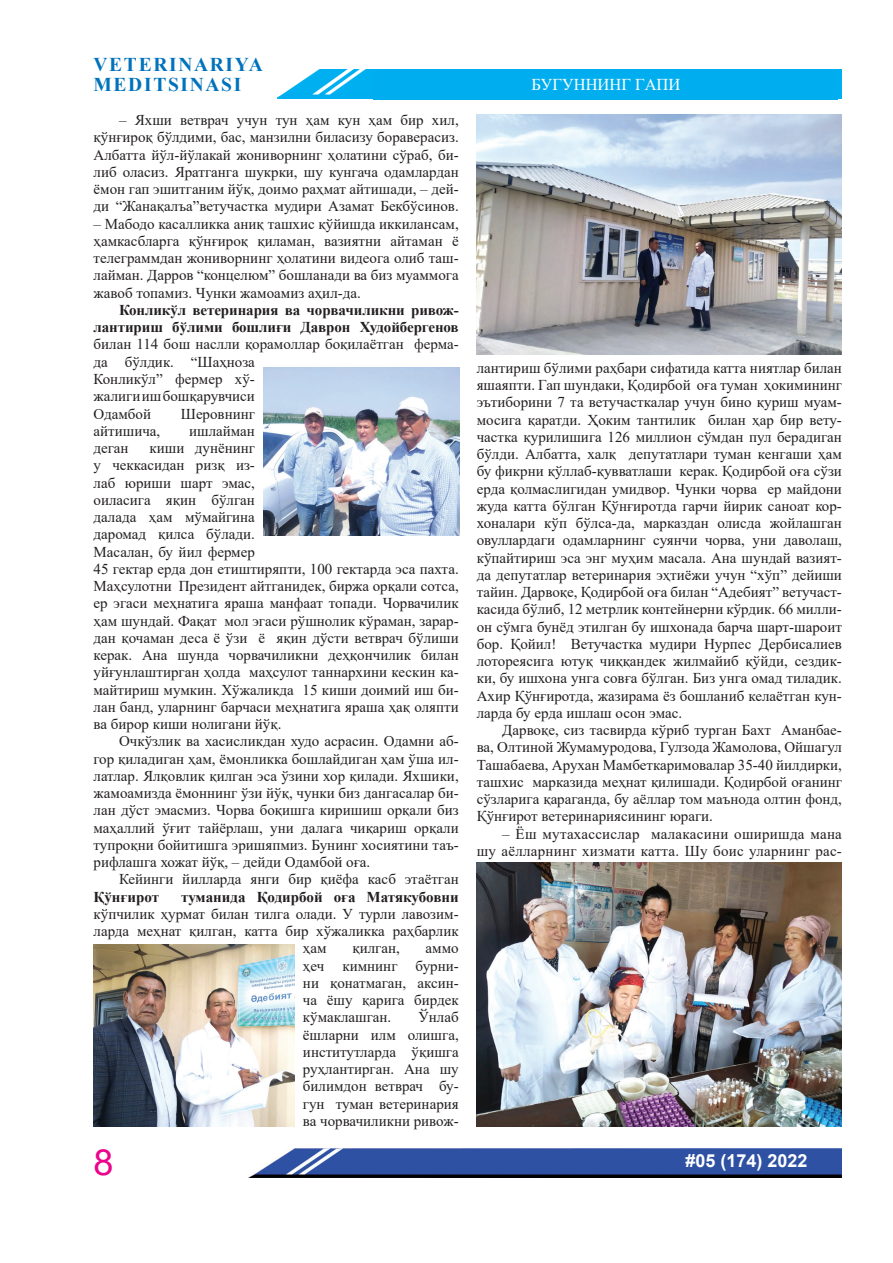
<style>
.page{position:relative;width:893px;height:1263px;background:#fff}
.page>*{position:absolute;margin:0;border:0;box-sizing:border-box;transform-origin:0 0}
.t1{font:36px "Arial";color:#ed028c}
.t2{font:700 19.5px/19.5px "Times New Roman";letter-spacing:.085em;color:#0072bc}
.t3{font:700 18px "Arial";color:#fff}
.t4{font:16.5px "Times New Roman";color:#fff}
.t5{font:15px/17.2px "Times New Roman";color:#231f20;text-align:justify}
.t6{font:700 15px/17.2px "Times New Roman";letter-spacing:-.005em;color:#231f20;text-align:right}
.t7{font:15px/17.2px "Times New Roman";letter-spacing:.02em;color:#231f20;text-align:right}
</style>
<div class="page">
<img style="left:249px;top:1148px;width:593px;height:30px">
<img style="left:277px;top:69px;width:565px;height:29px">
<div style="left:374px;top:69px;width:464px;height:30px;background:#00aeef"></div>
<img style="left:94px;top:945px;width:200px;height:182px">
<img style="left:477px;top:862px;width:365px;height:265px">
<img style="left:263px;top:367px;width:197px;height:169px">
<img style="left:477px;top:115px;width:365px;height:239px">
<h2 class="t2" style="left:94px;top:54px;width:171px">VETERINARIYA<br>MEDITSINASI</h2>
<p class="t5" style="left:94px;top:111px;width:367px;text-indent:26px">– Яхши ветврач учун тун ҳам кун ҳам бир хил, қўнғироқ бўлдими, бас, манзилни биласизу бораверасиз.<br>Албатта йўл-йўлакай жониворнинг ҳолатини сўраб, би&shy;либ оласиз. Яратганга шукрки, шу кунгача одамлардан ёмон гап эшитганим йўқ, доимо раҳмат айтишади, – дей&shy;ди “Жанақалъа”ветучастка мудири Азамат Бекбўсинов.</p>
<p class="t5" style="left:94px;top:215px;width:367px">– Мабодо касалликка аниқ ташхис қўйишда иккилансам, ҳамкасбларга қўнғироқ қиламан, вазиятни айтаман ё телеграммдан жониворнинг ҳолатини видеога олиб таш&shy;лайман. Дарров “концелюм” бошланади ва биз муаммога жавоб топамиз. Чунки жамоамиз аҳил-да.</p>
<p class="t6" style="left:94px;top:301px;width:367px">Конликўл ветеринария ва чорвачиликни ривож&shy;лантириш бўлими бошлиғи Даврон Худойбергенов</p>
<p class="t5" style="left:94px;top:335px;width:367px;text-align:left">билан 114 бош наслли қорамоллар боқилаётган ферма&shy;да бўлдик. “Шаҳноза<br>Конликўл” фермер хў-<br>жалиги иш бошқа рувчиси<br>Одамбой</p>
<p class="t5" style="left:181px;top:404px;width:76px">Шеровнинг</p>
<p class="t5" style="left:94px;top:422px;width:68px">ай тишича,</p>
<p class="t5" style="left:189px;top:422px;width:67px">ишлайман</p>
<p class="t5" style="left:94px;top:439px;width:37px">де ган</p>
<p class="t5" style="left:94px;top:439px;width:367px;text-align:left;text-indent:56px">киши дунёнинг<br>у чеккасидан ризқ из-<br>лаб юриши шарт эмас,<br>оиласига яқин бўлган<br>далада ҳам мўмайгина<br>даромад қилса бўлади.<br>Масалан, бу йил фермер<br>45 гектар ерда дон етиштиряпти, 100 гектарда эса пахта.<br>Маҳсулотни Президент айтганидек, биржа орқали сотса, ер эгаси меҳнатига яраша манфаат топади. Чорвачилик ҳам шундай. Фақат мол эгаси рўшнолик кўраман, зарар&shy;дан қочаман деса ё ўзи ё яқин дўсти ветврач бўлиши керак. Ана шунда чорвачиликни деҳқончилик билан уйғунлаштирган ҳолда маҳсулот таннархини кес кин ка&shy;майтириш мумкин. Хўжаликда 15 киши дои мий иш би&shy;лан банд, уларнинг барчаси меҳнатига яраша ҳақ оляпти ва бирор киши нолигани йўқ.</p>
<p class="t5" style="left:94px;top:732px;width:367px;text-indent:26px">Очкўзлик ва хасисликдан худо асрасин. Одамни аб&shy;гор қиладиган ҳам, ёмонликка бошлайдиган ҳам ўша ил&shy;латлар. Ялқовлик қилган эса ўзини хор қилади. Яхшики, жамоамизда ёмоннинг ўзи йўқ, чунки биз дангасалар би&shy;лан дўст эмасмиз. Чорва боқишга киришиш орқали биз маҳаллий ўғит тайёрлаш, уни далага чиқариш орқали тупроқни бойитишга эришяпмиз. Бунинг хосиятини таъ&shy;рифлашга хожат йўқ, – дейди Одамбой оға.</p>
<p class="t5" style="left:119px;top:870px;width:341px">Кейинги йилларда янги бир қиёфа касб этаётган</p>
<p class="t6" style="left:94px;top:887px;width:67px">Қўнғирот</p>
<p class="t6" style="left:181px;top:887px;width:279px">туманида Қодирбой оға Матякубовни</p>
<p class="t5" style="left:94px;top:905px;width:367px">кўпчилик ҳурмат билан тилга олади. У турли лавозим-</p>
<p class="t5" style="left:94px;top:922px;width:367px">ларда меҳнат қилган, катта бир хўжаликка раҳбарлик</p>
<p class="t5" style="left:303px;top:939px;width:25px">ҳам</p>
<p class="t5" style="left:352px;top:939px;width:49px">қилган,</p>
<p class="t5" style="left:303px;top:939px;width:157px;text-indent:123px">аммо ҳеч кимнинг бурни&shy;ни қонатмаган, аксин&shy;ча ёшу қарига бирдек кўмаклашган.</p>
<p class="t5" style="left:303px;top:1008px;width:157px;text-indent:115px">Ўнлаб ёшларни илм олишга, институтларда ўқишга руҳлантирган. Ана шу билимдон ветврач бу&shy;гун туман ветеринария ва чорвачиликни ривож-</p>
<p class="t4" style="left:531px;top:73px;width:150px">БУГУННИНГ ГАПИ</p>
<p class="t5" style="left:477px;top:359px;width:367px">лантириш бўлими раҳбари сифатида катта ниятлар билан яшаяпти. Гап шундаки, Қодирбой оға туман ҳокимининг эътиборини 7 та ветучасткалар учун бино қуриш муам&shy;мосига қаратди. Ҳоким тантилик билан ҳар бир вету&shy;частка қурилишига 126 миллион сўмдан пул берадиган бўлди. Албатта, халқ депутатлари туман кенгаши ҳам бу фикрни қўллаб-қувватлаши керак. Қодирбой оға сўзи ерда қолмаслигидан умидвор. Чунки чорва ер майдони жуда катта бўлган Қўнғиротда гарчи йирик саноат кор&shy;хоналари кўп бўлса-да, марказдан олисда жойлашган овуллардаги одамларнинг суянчи чорва, уни даволаш, кўпайтириш эса энг муҳим масала. Ана шундай вазият&shy;да депутатлар ветеринария эҳтиёжи учун “хўп” дейиши тайин. Дарвоқе, Қодирбой оға билан “Адебият” ветучаст&shy;касида бўлиб, 12 метрлик контейнерни кўрдик. 66 милли&shy;он сўмга бунёд этилган бу ишхонада барча шарт-шароит бор. Қойил! Ветучастка мудири Нурпес Дербисалиев лотореясига ютуқ чиққандек жилмайиб қўйди, сездик&shy;ки, бу ишхона унга совға бўлган. Биз унга омад тиладик.<br>Ахир Қўнғиротда, жазирама ёз бошланиб келаётган кун&shy;ларда бу ерда ишлаш осон эмас.</p>
<p class="t5" style="left:477px;top:721px;width:367px;text-indent:26px">Дарвоқе, сиз тасвирда кўриб турган Бахт Аманбае&shy;ва, Олтиной Жумамуродова, Гулзода Жамолова, Ойшагул Ташабаева, Арухан Мамбеткаримовалар 35-40 йилдирки, ташхис марказида меҳнат қилишади. Қодирбой оғанинг сўзларига қараганда, бу аёллар том маънода олтин фонд, Қўнғирот ветеринариясининг юраги.</p>
<p class="t7" style="left:477px;top:825px;width:367px">– Ёш мутахассислар малакасини оширишда мана<br>шу аёлларнинг хизмати катта. Шу боис уларнинг рас-</p>
<h1 class="t1" style="left:94px;top:1137px;width:22px">8</h1>
<p class="t3" style="left:685px;top:1148px;width:124px">#05 (174) 2022</p>
</div>
